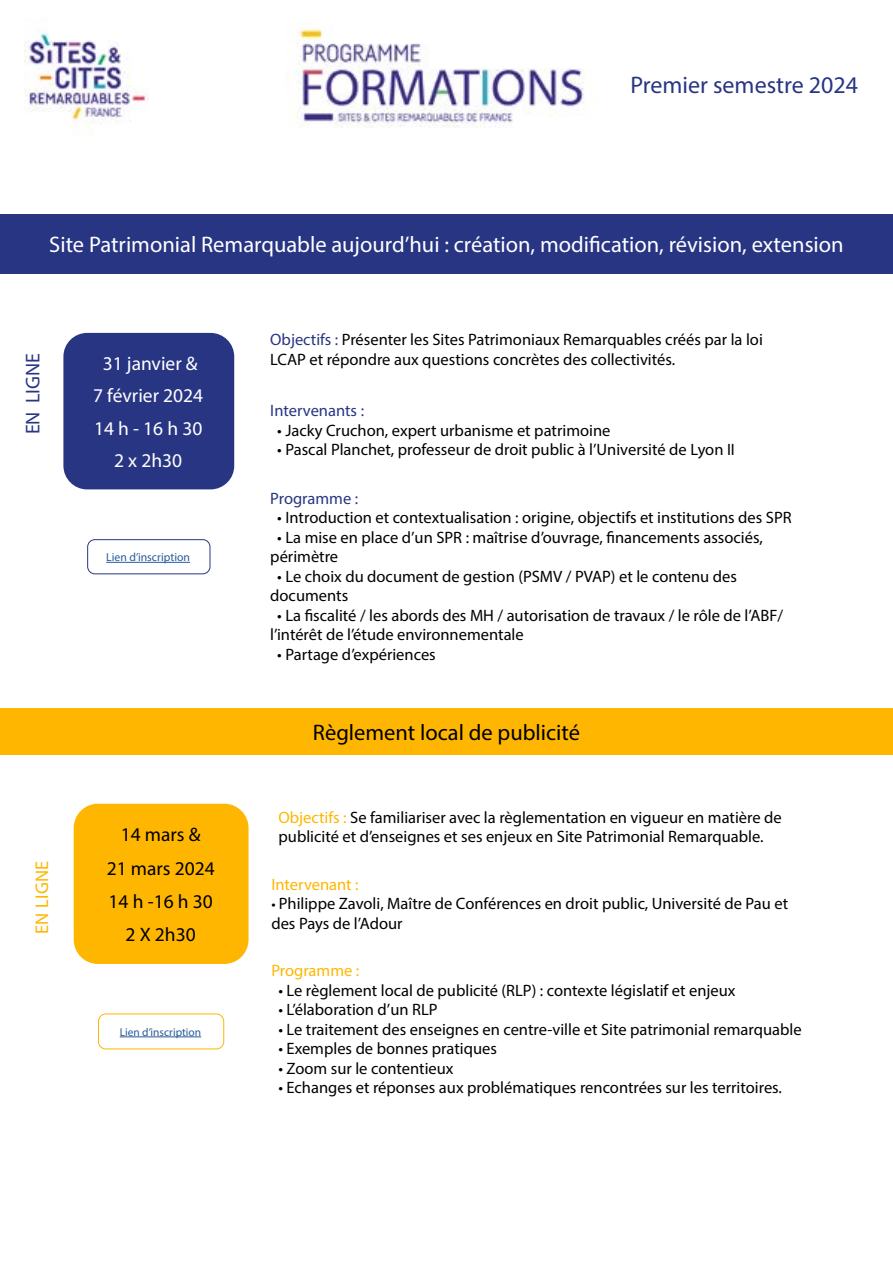
<style>
.page{position:relative;width:893px;height:1263px;background:#fff}
.page>*{position:absolute;margin:0;border:0;box-sizing:border-box;transform-origin:0 0}
.t1{font:24px "Myriad Pro";color:#283583}
.t2{font:22.5px "Myriad Pro";color:#fff}
.t3{font:22.5px "Myriad Pro";color:#000}
.t4{font:19.95px "Myriad Pro";color:#283583}
.t5{font:19.5px/32.4px "Myriad Pro";color:#fff;text-align:center}
.t6{font:19.5px/33.2px "Myriad Pro";color:#000;text-align:center}
.t7{font:18.45px "Myriad Pro";letter-spacing:.02em;color:#ffb600}
.t8{font:16.5px/19.5px "Myriad Pro";color:#000}
.t9{font:16.5px "Myriad Pro";color:#283583}
.t10{font:16.5px "Myriad Pro";color:#ffb600}
.t11{font:11.7px "Myriad Pro";color:#275b9b}
.t12{font:11.4px "Myriad Pro";color:#275b9b}
.s1{color:#283583}
.s2{color:#ffb600}
.s3{font-size:15px}
</style>
<div class="page">
<div style="left:0;top:214px;width:893px;height:59px;background:#283583"></div>
<div style="left:63px;top:333px;width:171px;height:156px;background:#283583;border-radius:24px"></div>
<hr style="left:106px;top:562px;width:84px;height:1px;background:#275b9b">
<div style="left:87px;top:539px;width:123px;height:35px;border:1px solid #283583;border-radius:7px"></div>
<img style="left:24px;top:33px;width:125px;height:103px">
<img style="left:285px;top:26px;width:311px;height:102px">
<div style="left:0;top:708px;width:893px;height:47px;background:#ffb600"></div>
<div style="left:74px;top:804px;width:175px;height:160px;background:#ffb600;border-radius:24px"></div>
<hr style="left:120px;top:1036px;width:81px;height:1px;background:#275b9b">
<div style="left:98px;top:1013px;width:126px;height:36px;border:1px solid #ffb600;border-radius:7px"></div>
<h1 class="t1" style="left:630px;top:70px;width:229px">Premier semestre 2024</h1>
<h2 class="t2" style="left:49px;top:231px;width:796px">Site Patrimonial Remarquable aujourd’hui : création, modification, révision, extension</h2>
<p class="t4" style="left:20px;top:434px;width:83px;rotate:-90deg">EN LIGNE</p>
<p class="t5" style="left:93px;top:347px;width:112px">31 janvier &amp;<br>7 février 2024<br>14 h - 16 h 30<br>2 x 2h30</p>
<p class="t11" style="left:106px;top:550px;width:85px">Lien d’inscription</p>
<p class="t8" style="left:270px;top:330px;width:494px"><span class="s1">Objectifs :</span> Présenter les Sites Patrimoniaux Remarquables créés par la loi<br>LCAP et répondre aux questions concrètes des collectivités.</p>
<p class="t9" style="left:270px;top:401px;width:95px">Intervenants :</p>
<p class="t8" style="left:277px;top:420px;width:335px">• Jacky Cruchon, expert urbanisme et patrimoine</p>
<p class="t8" style="left:277px;top:440px;width:459px">• Pascal Planchet, professeur de droit public à l’Université de Lyon II</p>
<p class="t9" style="left:270px;top:488px;width:89px">Programme :</p>
<p class="t8" style="left:277px;top:508px;width:516px">• Introduction et contextualisation : origine, objectifs et institutions des SPR</p>
<p class="t8" style="left:270px;top:527px;width:494px;text-indent:7px">• La mise en place d’un SPR : maîtrise d’ouvrage, financements associés, périmètre</p>
<p class="t8" style="left:270px;top:566px;width:468px;text-indent:7px">• Le choix du document de gestion (PSMV / PVAP) et le contenu des documents</p>
<p class="t8" style="left:270px;top:605px;width:514px;text-indent:7px">• La fiscalité / les abords des MH / autorisation de travaux / le rôle de l’ABF/ l’intérêt de l’étude environnementale</p>
<p class="t8" style="left:277px;top:644px;width:160px">• Partage d’expériences</p>
<h2 class="t3" style="left:313px;top:718px;width:269px">Règlement local de publicité</h2>
<p class="t7" style="left:31px;top:934px;width:75px;rotate:-90deg">EN LIGNE</p>
<p class="t6" style="left:107px;top:818px;width:110px">14 mars &amp;<br>21 mars 2024<br>14 h -16 h 30<br>2 X 2h30</p>
<p class="t12" style="left:120px;top:1025px;width:83px">Lien d’inscription</p>
<p class="t8" style="left:279px;top:807px;width:505px"><span class="s2">Objectifs :</span> Se familiariser avec la règlementation en vigueur en matière de publicité et d’enseignes et ses enjeux en Site Patrimonial Remarquable.</p>
<p class="t10" style="left:271px;top:874px;width:89px">Intervenant :</p>
<p class="t8" style="left:271px;top:893px;width:518px"><span class="s3">•</span> Philippe Zavoli, Maître de Conférences en droit public, Université de Pau et des Pays de l’Adour</p>
<p class="t10" style="left:271px;top:961px;width:89px">Programme :</p>
<p class="t8" style="left:278px;top:980px;width:459px">• Le règlement local de publicité (RLP) : contexte législatif et enjeux</p>
<p class="t8" style="left:278px;top:1000px;width:161px">• L’élaboration d’un RLP</p>
<p class="t8" style="left:278px;top:1019px;width:525px">• Le traitement des enseignes en centre-ville et Site patrimonial remarquable</p>
<p class="t8" style="left:278px;top:1039px;width:220px">• Exemples de bonnes pratiques</p>
<p class="t8" style="left:278px;top:1058px;width:177px">• Zoom sur le contentieux</p>
<p class="t8" style="left:278px;top:1078px;width:505px">• Echanges et réponses aux problématiques rencontrées sur les territoires.</p>
</div>
